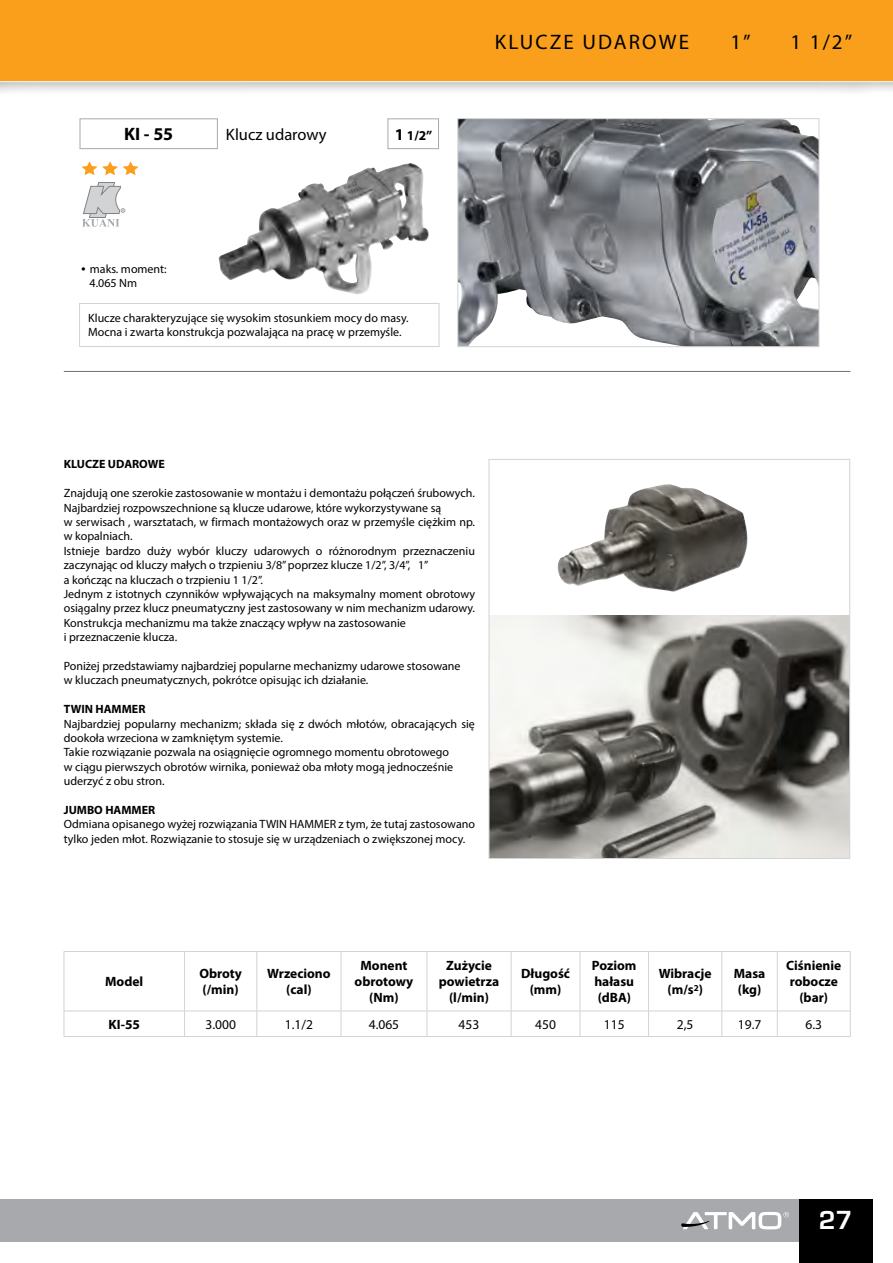
<style>
.page{position:relative;width:893px;height:1263px;background:#fff}
.page>*{position:absolute;margin:0;border:0;box-sizing:border-box;transform-origin:0 0}
.t1{font:700 27px "Eurostile TCE";color:#fff}
.t2{font:21px "Myriad Pro";letter-spacing:.1em;color:#000}
.t3{font:700 18px "Myriad Pro";color:#000}
.t4{font:16.5px "Myriad Pro";color:#000}
.t5{font:700 13.5px/16.2px "Myriad Pro";color:#000;text-align:center}
.t6{font:13.5px "Myriad Pro";color:#000}
.t7{font:12px/14.4px "Myriad Pro";color:#000}
.t8{font:700 12px "Myriad Pro";color:#000}
.s1{font-size:16.5px}
.s2{font-family:"Eurostile SCTCE";font-weight:700}
</style>
<div class="page">
<div style="left:799px;top:1199px;width:74px;height:64px;background:#000"></div>
<div style="left:0;top:1199px;width:799px;height:43px;background:#a7a9ac"></div>
<div style="left:0;top:0;width:893px;height:94px;background:#000;opacity:.28"></div>
<div style="left:0;top:0;width:893px;height:82px;background:#f99f1c"></div>
<svg style="left:681px;top:1212px;width:108px;height:17px"></svg>
<img style="left:491px;top:616px;width:357px;height:241px">
<div style="left:489px;top:459px;width:361px;height:400px;border:1px solid #d1d3d4"></div>
<hr style="left:64px;top:371px;width:786px;height:1px;background:#6d6e71">
<svg style="left:65px;top:952px;width:785px;height:84px"></svg>
<hr style="left:185px;top:951px;width:72px;height:1px;background:#d1d3d4">
<hr style="left:257px;top:951px;width:84px;height:1px;background:#d1d3d4">
<hr style="left:257px;top:952px;width:1px;height:59px;background:#d1d3d4">
<hr style="left:341px;top:951px;width:86px;height:1px;background:#d1d3d4">
<hr style="left:341px;top:952px;width:1px;height:59px;background:#d1d3d4">
<hr style="left:427px;top:951px;width:84px;height:1px;background:#d1d3d4">
<hr style="left:427px;top:952px;width:1px;height:59px;background:#d1d3d4">
<hr style="left:511px;top:951px;width:69px;height:1px;background:#d1d3d4">
<hr style="left:511px;top:952px;width:1px;height:59px;background:#d1d3d4">
<hr style="left:580px;top:951px;width:69px;height:1px;background:#d1d3d4">
<hr style="left:580px;top:952px;width:1px;height:59px;background:#d1d3d4">
<hr style="left:649px;top:951px;width:73px;height:1px;background:#d1d3d4">
<hr style="left:648px;top:952px;width:1px;height:59px;background:#d1d3d4">
<hr style="left:722px;top:951px;width:55px;height:1px;background:#d1d3d4">
<hr style="left:722px;top:952px;width:1px;height:59px;background:#d1d3d4">
<hr style="left:777px;top:951px;width:73px;height:1px;background:#d1d3d4">
<hr style="left:777px;top:952px;width:1px;height:59px;background:#d1d3d4">
<hr style="left:850px;top:952px;width:1px;height:59px;background:#d1d3d4">
<hr style="left:185px;top:1011px;width:72px;height:1px;background:#d1d3d4">
<hr style="left:257px;top:1011px;width:84px;height:1px;background:#d1d3d4">
<svg style="left:257px;top:1011px;width:1px;height:25px"></svg>
<hr style="left:341px;top:1011px;width:86px;height:1px;background:#d1d3d4">
<svg style="left:341px;top:1011px;width:1px;height:25px"></svg>
<hr style="left:427px;top:1011px;width:84px;height:1px;background:#d1d3d4">
<svg style="left:427px;top:1011px;width:1px;height:25px"></svg>
<hr style="left:511px;top:1011px;width:69px;height:1px;background:#d1d3d4">
<svg style="left:511px;top:1011px;width:1px;height:25px"></svg>
<hr style="left:580px;top:1011px;width:69px;height:1px;background:#d1d3d4">
<svg style="left:580px;top:1011px;width:1px;height:25px"></svg>
<hr style="left:649px;top:1011px;width:73px;height:1px;background:#d1d3d4">
<svg style="left:648px;top:1012px;width:1px;height:24px"></svg>
<hr style="left:722px;top:1011px;width:55px;height:1px;background:#d1d3d4">
<svg style="left:722px;top:1011px;width:1px;height:25px"></svg>
<hr style="left:777px;top:1011px;width:73px;height:1px;background:#d1d3d4">
<svg style="left:777px;top:1012px;width:1px;height:24px"></svg>
<svg style="left:850px;top:1011px;width:1px;height:25px"></svg>
<hr style="left:185px;top:1036px;width:72px;height:1px;background:#d1d3d4">
<hr style="left:257px;top:1036px;width:84px;height:1px;background:#d1d3d4">
<hr style="left:341px;top:1036px;width:86px;height:1px;background:#d1d3d4">
<hr style="left:511px;top:1036px;width:69px;height:1px;background:#d1d3d4">
<hr style="left:580px;top:1036px;width:69px;height:1px;background:#d1d3d4">
<hr style="left:649px;top:1036px;width:73px;height:1px;background:#d1d3d4">
<hr style="left:722px;top:1036px;width:55px;height:1px;background:#d1d3d4">
<hr style="left:777px;top:1036px;width:73px;height:1px;background:#d1d3d4">
<hr style="left:64px;top:951px;width:121px;height:1px;background:#d1d3d4">
<hr style="left:64px;top:952px;width:1px;height:59px;background:#d1d3d4">
<hr style="left:184px;top:952px;width:1px;height:59px;background:#d1d3d4">
<hr style="left:64px;top:1011px;width:121px;height:1px;background:#d1d3d4">
<svg style="left:64px;top:1011px;width:1px;height:25px"></svg>
<svg style="left:184px;top:1012px;width:1px;height:24px"></svg>
<hr style="left:64px;top:1036px;width:121px;height:1px;background:#d1d3d4">
<hr style="left:427px;top:1036px;width:84px;height:1px;background:#d1d3d4">
<img style="left:219px;top:163px;width:191px;height:131px">
<div style="left:79px;top:303px;width:360px;height:44px;border:1px solid #d1d3d4"></div>
<div style="left:80px;top:119px;width:138px;height:30px;border:1px solid #a7a9ac"></div>
<div style="left:388px;top:119px;width:51px;height:30px;border:1px solid #a7a9ac"></div>
<svg style="left:81px;top:161px;width:58px;height:14px"></svg>
<svg style="left:82px;top:182px;width:43px;height:45px"></svg>
<img style="left:557px;top:484px;width:191px;height:108px">
<img style="left:460px;top:120px;width:357px;height:225px">
<div style="left:458px;top:118px;width:361px;height:229px;border:1px solid #d1d3d4"></div>
<h3 class="t3" style="left:124px;top:122px;width:51px">KI - 55</h3>
<h3 class="t4" style="left:226px;top:124px;width:102px">Klucz udarowy</h3>
<p class="t5" style="left:395px;top:127px;width:39px"><span class="s1">1</span> 1/2”</p>
<p class="t7" style="left:90px;top:262px;width:79px;text-indent:-10px"><span class="s2">•</span> maks. moment:<br>4.065 Nm</p>
<p class="t7" style="left:88px;top:310px;width:322px">Klucze charakteryzujące się wysokim stosunkiem mocy do masy.<br>Mocna i zwarta konstrukcja pozwalająca na pracę w przemyśle.</p>
<h2 class="t2" style="left:495px;top:29px;width:196px">KLUCZE UDAROWE</h2>
<h2 class="t2" style="left:730px;top:29px;width:22px">1”</h2>
<h2 class="t2" style="left:790px;top:29px;width:63px">1 1/2”</h2>
<p class="t8" style="left:64px;top:456px;width:103px">KLUCZE UDAROWE</p>
<p class="t7" style="left:64px;top:486px;width:413px">Znajdują one szerokie zastosowanie w montażu i demontażu połączeń śrubowych.<br>Najbardziej rozpowszechnione są klucze udarowe, które wykorzystywane są<br>w serwisach , warsztatach, w firmach montażowych oraz w przemyśle ciężkim np. w kopalniach.<br>Istnieje bardzo duży wybór kluczy udarowych o różnorodnym przeznaczeniu zaczynając od kluczy małych o trzpieniu 3/8” poprzez klucze 1/2”, 3/4”, 1”<br>a kończąc na kluczach o trzpieniu 1 1/2”.<br>Jednym z istotnych czynników wpływających na maksymalny moment obrotowy osiągalny przez klucz pneumatyczny jest zastosowany w nim mechanizm udarowy.<br>Konstrukcja mechanizmu ma także znaczący wpływ na zastosowanie<br>i przeznaczenie klucza.</p>
<p class="t7" style="left:64px;top:659px;width:398px">Poniżej przedstawiamy najbardziej popularne mechanizmy udarowe stosowane w kluczach pneumatycznych, pokrótce opisując ich działanie.</p>
<p class="t8" style="left:64px;top:701px;width:83px">TWIN HAMMER</p>
<p class="t7" style="left:64px;top:716px;width:413px">Najbardziej popularny mechanizm; składa się z dwóch młotów, obracających się dookoła wrzeciona w zamkniętym systemie.<br>Takie rozwiązanie pozwala na osiągnięcie ogromnego momentu obrotowego<br>w ciągu pierwszych obrotów wirnika, ponieważ oba młoty mogą jednocześnie uderzyć z obu stron.</p>
<p class="t8" style="left:64px;top:802px;width:93px">JUMBO HAMMER</p>
<p class="t7" style="left:64px;top:817px;width:413px">Odmiana opisanego wyżej rozwiązania TWIN HAMMER z tym, że tutaj zastosowano tylko jeden młot. Rozwiązanie to stosuje się w urządzeniach o zwiększonej mocy.</p>
<p class="t5" style="left:105px;top:973px;width:40px">Model</p>
<p class="t5" style="left:199px;top:965px;width:44px;text-align:left">Obroty (/min)</p>
<p class="t5" style="left:267px;top:965px;width:65px">Wrzeciono (cal)</p>
<p class="t5" style="left:355px;top:957px;width:60px">Monent obrotowy (Nm)</p>
<p class="t5" style="left:439px;top:957px;width:62px">Zużycie powietrza (l/min)</p>
<p class="t5" style="left:521px;top:965px;width:50px">Długość (mm)</p>
<p class="t5" style="left:592px;top:957px;width:46px;text-align:left">Poziom hałasu (dBA)</p>
<p class="t5" style="left:659px;top:965px;width:54px">Wibracje (m/s<sup>2</sup>)</p>
<p class="t5" style="left:734px;top:965px;width:33px;text-align:left">Masa (kg)</p>
<p class="t5" style="left:786px;top:957px;width:57px">Ciśnienie robocze (bar)</p>
<p class="t5" style="left:109px;top:1016px;width:33px">KI-55</p>
<p class="t6" style="left:205px;top:1016px;width:32px">3.000</p>
<p class="t6" style="left:285px;top:1016px;width:30px">1.1/2</p>
<p class="t6" style="left:369px;top:1016px;width:32px">4.065</p>
<p class="t6" style="left:459px;top:1016px;width:22px">453</p>
<p class="t6" style="left:535px;top:1016px;width:22px">450</p>
<p class="t6" style="left:604px;top:1016px;width:22px">115</p>
<p class="t6" style="left:677px;top:1016px;width:18px">2,5</p>
<p class="t6" style="left:738px;top:1016px;width:25px">19.7</p>
<p class="t6" style="left:805px;top:1016px;width:18px">6.3</p>
<h1 class="t1" style="left:819px;top:1205px;width:35px">27</h1>
</div>
